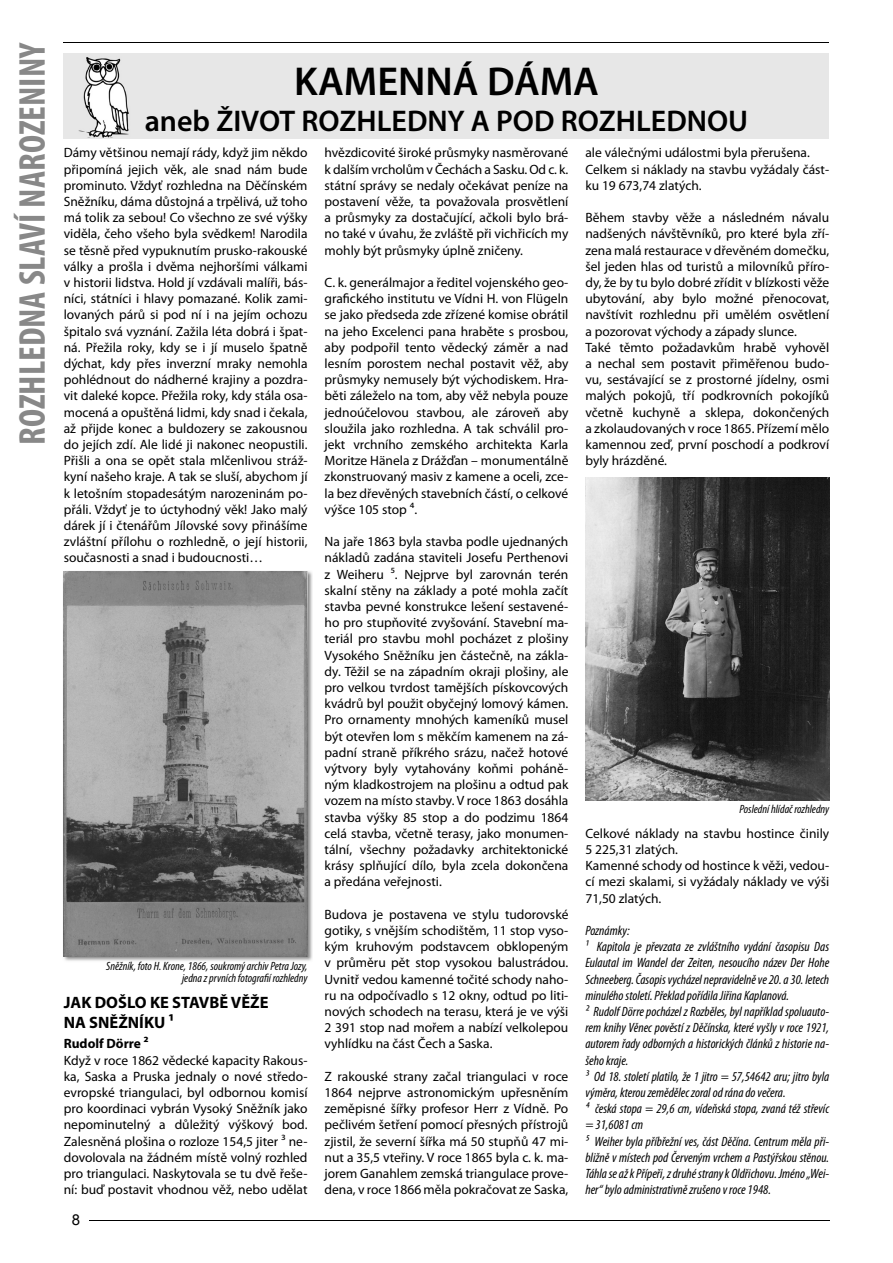
<style>
.page{position:relative;width:893px;height:1263px;background:#fff}
.page>*{position:absolute;margin:0;border:0;box-sizing:border-box;transform-origin:0 0}
.t1{font:600 40.5px "Myriad Pro";color:#000}
.t2{font:700 condensed 37.5px "Myriad Pro";color:#888}
.t3{font:600 30px "Myriad Pro";color:#000}
.t4{font:700 16.5px/19.8px "Myriad Pro";color:#000}
.t5{font:15px "Arial";color:#000}
.t6{font:13.5px/16.2px "Myriad Pro";color:#000;text-align:justify}
.t7{font:italic condensed 13.5px/16.2px "Myriad Pro";color:#000}
.t8{font:700 13.5px "Myriad Pro";color:#000}
.t9{font:italic condensed 12px/12px "Myriad Pro";color:#000;text-align:right}
</style>
<div class="page">
<hr style="left:64px;top:1220px;width:766px;height:1px;background:#000">
<div style="left:63px;top:1214px;width:26px;height:21px;background:#fff"></div>
<hr style="left:64px;top:43px;width:765px;height:1px;background:#000">
<div style="left:64px;top:53px;width:765px;height:86px;background:#e7e7e7"></div>
<img style="left:78px;top:57px;width:51px;height:81px">
<img style="left:585px;top:478px;width:244px;height:322px">
<img style="left:63px;top:571px;width:250px;height:390px">
<img style="left:64px;top:572px;width:244px;height:384px">
<h2 class="t2" style="left:10px;top:445px;width:403px;rotate:-90deg">ROZHLEDNA SLAVÍ NAROZENINY</h2>
<h1 class="t1" style="left:294px;top:66px;width:306px">KAMENNÁ DÁMA</h1>
<h3 class="t3" style="left:145px;top:109px;width:605px">aneb ŽIVOT ROZHLEDNY A POD ROZHLEDNOU</h3>
<p class="t6" style="left:64px;top:146px;width:245px">Dámy většinou nemají rády, když jim někdo připomíná jejich věk, ale snad nám bude prominuto. Vždyť rozhledna na Děčínském Sněžníku, dáma důstojná a trpělivá, už toho má tolik za sebou! Co všechno ze své výšky viděla, čeho všeho byla svědkem! Narodila se těsně před vypuknutím prusko-rakouské války a prošla i dvěma nejhoršími válkami v historii lidstva. Hold jí vzdávali malíři, bás&shy;níci, státníci i hlavy pomazané. Kolik zami&shy;lovaných párů si pod ní i na jejím ochozu špitalo svá vyznání. Zažila léta dobrá i špat&shy;ná. Přežila roky, kdy se i jí muselo špatně dýchat, kdy přes inverzní mraky nemohla pohlédnout do nádherné krajiny a pozdra&shy;vit daleké kopce. Přežila roky, kdy stála osa&shy;mocená a opuštěná lidmi, kdy snad i čekala, až přijde konec a buldozery se zakousnou do jejích zdí. Ale lidé ji nakonec neopustili.<br>Přišli a ona se opět stala mlčenlivou stráž&shy;kyní našeho kraje. A tak se sluší, abychom jí k letošním stopadesátým narozeninám po&shy;přáli. Vždyť je to úctyhodný věk! Jako malý dárek jí i čtenářům Jílovské sovy přinášíme zvláštní přílohu o rozhledně, o její historii, současnosti a snad i budoucnosti…</p>
<p class="t9" style="left:106px;top:961px;width:203px">Sněžník, foto H. Krone, 1866, soukromý archiv Petra Jozy, jedna z prvních fotografií rozhledny</p>
<p class="t4" style="left:64px;top:993px;width:206px">JAK DOŠLO KE STAVBĚ VĚŽE<br>NA SNĚŽNÍKU ¹</p>
<p class="t8" style="left:64px;top:1036px;width:86px">Rudolf Dörre ²</p>
<p class="t6" style="left:64px;top:1053px;width:245px">Když v roce 1862 vědecké kapacity Rakous&shy;ka, Saska a Pruska jednaly o nové středo&shy;evropské triangulaci, byl odbornou komisí pro koordinaci vybrán Vysoký Sněžník jako nepominutelný a důležitý výškový bod.<br>Zalesněná plošina o rozloze 154,5 jiter ³ ne&shy;dovolovala na žádném místě volný rozhled pro triangulaci. Naskytovala se tu dvě řeše&shy;ní: buď postavit vhodnou věž, nebo udělat</p>
<p class="t5" style="left:72px;top:1211px;width:10px">8</p>
<p class="t6" style="left:325px;top:146px;width:245px">hvězdicovité široké průsmyky nasměrované k dalším vrcholům v Čechách a Sasku. Od c. k. státní správy se nedaly očekávat peníze na postavení věže, ta považovala prosvětlení a průsmyky za dostačující, ačkoli bylo brá&shy;no také v úvahu, že zvláště při vichřicích my mohly být průsmyky úplně zničeny.</p>
<p class="t6" style="left:325px;top:275px;width:245px">C. k. generálmajor a ředitel vojenského geo&shy;grafického institutu ve Vídni H. von Flügeln se jako předseda zde zřízené komise obrátil na jeho Excelenci pana hraběte s prosbou, aby podpořil tento vědecký záměr a nad lesním porostem nechal postavit věž, aby průsmyky nemusely být východiskem. Hra&shy;běti záleželo na tom, aby věž nebyla pouze jednoúčelovou stavbou, ale zároveň aby sloužila jako rozhledna. A tak schválil pro&shy;jekt vrchního zemského architekta Karla Moritze Hänela z Drážďan – monumentálně zkonstruovaný masiv z kamene a oceli, zce&shy;la bez dřevěných stavebních částí, o celkové výšce 105 stop 4.</p>
<p class="t6" style="left:325px;top:535px;width:245px">Na jaře 1863 byla stavba podle ujednaných nákladů zadána staviteli Josefu Perthenovi z Weiheru 5. Nejprve byl zarovnán terén skalní stěny na základy a poté mohla začít stavba pevné konstrukce lešení sestavené&shy;ho pro stupňovité zvyšování. Stavební ma&shy;teriál pro stavbu mohl pocházet z plošiny Vysokého Sněžníku jen částečně, na zákla&shy;dy. Těžil se na západním okraji plošiny, ale pro velkou tvrdost tamějších pískovcových kvádrů byl použit obyčejný lomový kámen.<br>Pro ornamenty mnohých kameníků musel být otevřen lom s měkčím kamenem na zá&shy;padní straně příkrého srázu, načež hotové výtvory byly vytahovány koňmi poháně&shy;ným kladkostrojem na plošinu a odtud pak vozem na místo stavby. V roce 1863 dosáhla stavba výšky 85 stop a do podzimu 1864 celá stavba, včetně terasy, jako monumen&shy;tální, všechny požadavky architektonické krásy splňující dílo, byla zcela dokončena a předána veřejnosti.</p>
<p class="t6" style="left:325px;top:907px;width:245px">Budova je postavena ve stylu tudorovské gotiky, s vnějším schodištěm, 11 stop vyso&shy;kým kruhovým podstavcem obklopeným v průměru pět stop vysokou balustrádou.<br>Uvnitř vedou kamenné točité schody naho&shy;ru na odpočívadlo s 12 okny, odtud po liti&shy;nových schodech na terasu, která je ve výši 2 391 stop nad mořem a nabízí velkolepou vyhlídku na část Čech a Saska.</p>
<p class="t6" style="left:325px;top:1069px;width:245px">Z rakouské strany začal triangulaci v roce 1864 nejprve astronomickým upřesněním zeměpisné šířky profesor Herr z Vídně. Po pečlivém šetření pomocí přesných přístrojů zjistil, že severní šířka má 50 stupňů 47 mi&shy;nut a 35,5 vteřiny. V roce 1865 byla c. k. ma&shy;jorem Ganahlem zemská triangulace prove&shy;dena, v roce 1866 měla pokračovat ze Saska,</p>
<p class="t6" style="left:585px;top:146px;width:245px;text-align:left">ale válečnými událostmi byla přerušena.<br>Celkem si náklady na stavbu vyžádaly část&shy;ku 19 673,74 zlatých.</p>
<p class="t6" style="left:585px;top:211px;width:245px;text-align:left">Během stavby věže a následném návalu nadšených návštěvníků, pro které byla zří&shy;zena malá restaurace v dřevěném domečku, šel jeden hlas od turistů a milovníků příro&shy;dy, že by tu bylo dobré zřídit v blízkosti věže ubytování, aby bylo možné přenocovat, navštívit rozhlednu při umělém osvětlení a pozorovat východy a západy slunce.<br>Také těmto požadavkům hrabě vyhověl a nechal sem postavit přiměřenou budo&shy;vu, sestávající se z prostorné jídelny, osmi malých pokojů, tří podkrovních pokojíků včetně kuchyně a sklepa, dokončených a zkolaudovaných v roce 1865. Přízemí mělo kamennou zeď, první poschodí a podkroví byly hrázděné.</p>
<p class="t9" style="left:739px;top:804px;width:91px">Poslední hlídač rozhledny</p>
<p class="t6" style="left:585px;top:826px;width:245px;text-align:left">Celkové náklady na stavbu hostince činily<br>5 225,31 zlatých.<br>Kamenné schody od hostince k věži, vedou&shy;cí mezi skalami, si vyžádaly náklady ve výši<br>71,50 zlatých.</p>
<p class="t7" style="left:585px;top:924px;width:245px">Poznámky:<br>¹ Kapitola je převzata ze zvláštního vydání časopisu Das Eulautal im Wandel der Zeiten, nesoucího název Der Hohe Schneeberg. Časopis vycházel nepravidelně ve 20. a 30. letech minulého století. Překlad pořídila Jiřina Kaplanová.<br>² Rudolf Dörre pocházel z Rozběles, byl například spoluauto&shy;rem knihy Věnec pověstí z Děčínska, které vyšly v roce 1921, autorem řady odborných a historických článků z historie na&shy;šeho kraje.<br>³ Od 18. století platilo, že 1 jitro = 57,54642 aru; jitro byla výměra, kterou zemědělec zoral od rána do večera.<br>4 česká stopa = 29,6 cm, vídeňská stopa, zvaná též střevíc = 31,6081 cm<br>5 Weiher byla příbřežní ves, část Děčína. Centrum měla při&shy;bližně v místech pod Červeným vrchem a Pastýřskou stěnou.<br>Táhla se až k Přípeři, z druhé strany k Oldřichovu. Jméno „Wei&shy;her“ bylo administrativně zrušeno v roce 1948.</p>
</div>
